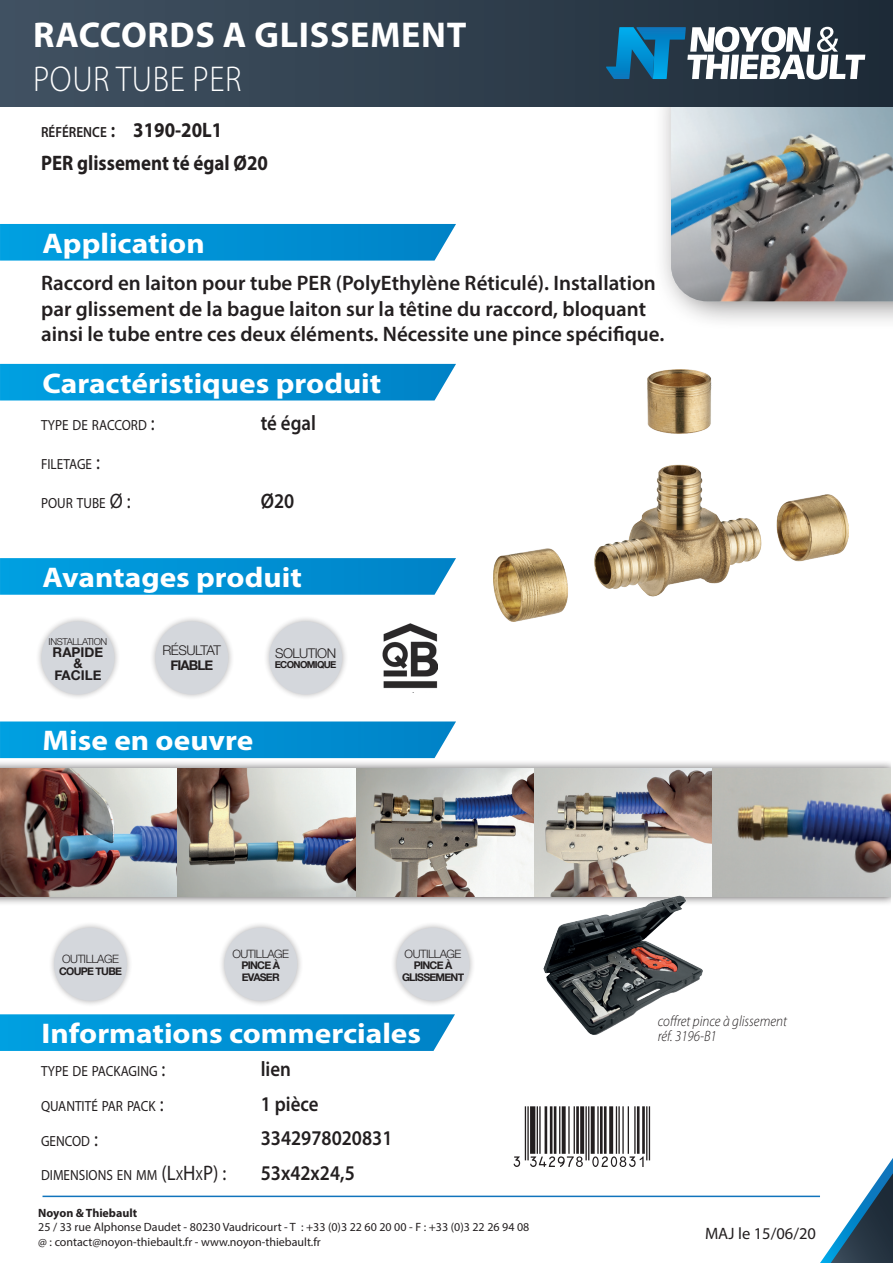
<style>
.page{position:relative;width:893px;height:1263px;background:#fff}
.page>*{position:absolute;margin:0;border:0;box-sizing:border-box;transform-origin:0 0}
.t1{font:700 36px "Myriad Pro";letter-spacing:.02em;color:#fff}
.t2{font:300 36px "Myriad Pro";letter-spacing:.02em;color:#fff;scale:.9 1}
.t3{font:700 28.5px "Myriad Pro";color:#fff;scale:1.1 1}
.t4{font:600 21px/25.2px "Myriad Pro";color:#231f20}
.t5{font:600 21px/34.5px "Myriad Pro";color:#231f20;scale:.9 1}
.t6{font:700 21px/33.5px "Myriad Pro";color:#231f20;scale:.9 1}
.t7{font:16.5px "Myriad Pro";color:#231f20}
.t8{font:italic 300 15px/15px "Myriad Pro";color:#231f20;scale:.9 1}
.t9{font:14.7px "Myriad Pro";color:#231f20;scale:.9 1}
.t10{font:600 14.7px "Myriad Pro";color:#231f20;scale:.9 1}
.t11{font:700 13.5px/11.6px "Helvetica Neue";color:#231f20;text-align:center}
.t12{font:300 13.5px "Helvetica Neue LT Pro";letter-spacing:-.04em;color:#231f20}
.t13{font:12px/14.4px "Myriad Pro";color:#231f20}
.t14{font:700 12px "Myriad Pro";color:#231f20}
.t15{font:300 11.55px "Helvetica Neue LT Pro";letter-spacing:-.04em;color:#231f20}
.t16{font:700 10.65px/11.6px "Helvetica Neue";letter-spacing:-.07em;color:#231f20}
.t17{font:300 9.6px "Helvetica Neue LT Pro";letter-spacing:-.04em;color:#231f20}
.t18{font:700 9.6px "Helvetica Neue";letter-spacing:-.07em;color:#231f20}
.s1{font-size:21px}
</style>
<div class="page">
<div style="left:654px;top:65px;width:239px;height:266px;background:#231f20;opacity:.57"></div>
<img style="left:671px;top:106px;width:222px;height:195px">
<div style="left:0;top:0;width:893px;height:106px;background:linear-gradient(to right,#415262,#1e2c38)"></div>
<svg style="left:606px;top:27px;width:259px;height:53px"></svg>
<svg style="left:820px;top:1158px;width:73px;height:105px"></svg>
<hr style="left:43px;top:1195px;width:777px;height:2px;background:#1074bc">
<svg style="left:0;top:224px;width:456px;height:37px;background:#0894d5"></svg>
<svg style="left:0;top:364px;width:456px;height:36px;background:#0593d5"></svg>
<svg style="left:0;top:558px;width:456px;height:37px;background:#0794d5"></svg>
<svg style="left:0;top:721px;width:456px;height:37px;background:#0895d5"></svg>
<svg style="left:0;top:1014px;width:455px;height:37px;background:#0895d5"></svg>
<div style="left:0;top:760px;width:893px;height:146px;background:#231f20;opacity:.75"></div>
<img style="left:0;top:769px;width:178px;height:127px">
<img style="left:178px;top:769px;width:178px;height:127px">
<img style="left:356px;top:769px;width:178px;height:127px">
<img style="left:534px;top:769px;width:179px;height:113px">
<svg style="left:713px;top:769px;width:178px;height:127px;background:#9c9ea1"></svg>
<hr style="left:891px;top:711px;width:2px;height:203px;background:#fff">
<div style="left:35px;top:615px;width:86px;height:85px;background:#231f20;opacity:.32"></div>
<div style="left:41px;top:621px;width:73px;height:73px;background:#d4d7dc;border-radius:50%"></div>
<div style="left:149px;top:615px;width:85px;height:85px;background:#231f20;opacity:.32"></div>
<div style="left:155px;top:621px;width:73px;height:73px;background:#d4d7dc;border-radius:50%"></div>
<div style="left:263px;top:615px;width:85px;height:85px;background:#231f20;opacity:.32"></div>
<div style="left:269px;top:621px;width:73px;height:73px;background:#d4d7dc;border-radius:50%"></div>
<div style="left:218px;top:921px;width:85px;height:86px;background:#231f20;opacity:.32"></div>
<div style="left:224px;top:928px;width:73px;height:73px;background:#d4d7dc;border-radius:50%"></div>
<div style="left:48px;top:921px;width:85px;height:86px;background:#231f20;opacity:.32"></div>
<div style="left:54px;top:928px;width:73px;height:73px;background:#d4d7dc;border-radius:50%"></div>
<div style="left:390px;top:921px;width:86px;height:86px;background:#231f20;opacity:.32"></div>
<div style="left:396px;top:928px;width:74px;height:73px;background:#d4d7dc;border-radius:50%"></div>
<img style="left:383px;top:623px;width:55px;height:66px">
<img style="left:510px;top:882px;width:217px;height:153px">
<img style="left:493px;top:369px;width:356px;height:253px">
<h1 class="t1" style="left:33px;top:12px;width:435px">RACCORDS A GLISSEMENT</h1>
<h1 class="t2" style="left:33px;top:57px;width:233px">POUR TUBE PER</h1>
<p class="t6" style="left:41px;top:113px;width:254px;text-indent:92px">3190-20L1<br>PER glissement té égal Ø20</p>
<p class="t10" style="left:41px;top:123px;width:84px">RÉFÉRENCE <span class="s1">:</span></p>
<h2 class="t3" style="left:43px;top:225px;width:149px">Application</h2>
<p class="t4" style="left:41px;top:270px;width:625px">Raccord en laiton pour tube PER (PolyEthylène Réticulé). Installation par glissement de la bague laiton sur la têtine du raccord, bloquant ainsi le tube entre ces deux éléments. Nécessite une pince spécifique.</p>
<h2 class="t3" style="left:43px;top:365px;width:310px">Caractéristiques produit</h2>
<p class="t9" style="left:41px;top:416px;width:128px">TYPE DE RACCORD <span class="s1">:</span></p>
<p class="t9" style="left:41px;top:455px;width:67px">FILETAGE <span class="s1">:</span></p>
<p class="t9" style="left:41px;top:494px;width:101px">POUR TUBE <span class="s1">Ø :</span></p>
<p class="t5" style="left:261px;top:405px;width:63px">té égal</p>
<p class="t5" style="left:261px;top:483px;width:39px">Ø20</p>
<h2 class="t3" style="left:43px;top:559px;width:237px">Avantages produit</h2>
<p class="t17" style="left:49px;top:636px;width:60px">INSTALLATION</p>
<p class="t11" style="left:53px;top:646px;width:52px">RAPIDE &amp;<br>FACILE</p>
<p class="t12" style="left:163px;top:642px;width:60px">RÉSULTAT</p>
<p class="t11" style="left:170px;top:659px;width:44px">FIABLE</p>
<h2 class="t3" style="left:43px;top:722px;width:193px">Mise en oeuvre</h2>
<p class="t12" style="left:275px;top:645px;width:63px">SOLUTION</p>
<p class="t18" style="left:275px;top:658px;width:63px">ECONOMIQUE</p>
<p class="t15" style="left:62px;top:952px;width:58px">OUTILLAGE</p>
<p class="t16" style="left:59px;top:965px;width:64px">COUPE TUBE</p>
<p class="t15" style="left:232px;top:946px;width:58px">OUTILLAGE</p>
<p class="t16" style="left:242px;top:959px;width:40px">PINCE À<br>EVASER</p>
<p class="t15" style="left:405px;top:946px;width:58px">OUTILLAGE</p>
<p class="t16" style="left:402px;top:959px;width:64px;text-align:center">PINCE À<br>GLISSEMENT</p>
<h2 class="t3" style="left:41px;top:1015px;width:347px">Informations commerciales</h2>
<p class="t9" style="left:41px;top:1062px;width:140px">TYPE DE PACKAGING <span class="s1">:</span></p>
<p class="t9" style="left:41px;top:1097px;width:138px">QUANTITÉ PAR PACK <span class="s1">:</span></p>
<p class="t5" style="left:261px;top:1051px;width:66px">lien<br>1 pièce</p>
<p class="t9" style="left:41px;top:1131px;width:65px">GENCOD <span class="s1">:</span></p>
<p class="t5" style="left:261px;top:1121px;width:148px">3342978020831</p>
<p class="t9" style="left:41px;top:1166px;width:208px">DIMENSIONS EN MM <span class="s1">(L</span>X<span class="s1">H</span>X<span class="s1">P) :</span></p>
<p class="t5" style="left:261px;top:1155px;width:106px">53x42x24,5</p>
<p class="t14" style="left:38px;top:1205px;width:100px">Noyon &amp; Thiebault</p>
<p class="t13" style="left:38px;top:1220px;width:493px">25 / 33 rue Alphonse Daudet - 80230 Vaudricourt - T : +33 (0)3 22 60 20 00 - F : +33 (0)3 22 26 94 08 @ : contact@noyon-thiebault.fr - www.noyon-thiebault.fr</p>
<p class="t8" style="left:658px;top:1013px;width:145px">coffret pince à glissement réf. 3196-B1</p>
<p class="t7" style="left:705px;top:1223px;width:112px">MAJ le 15/06/20</p>
</div>
